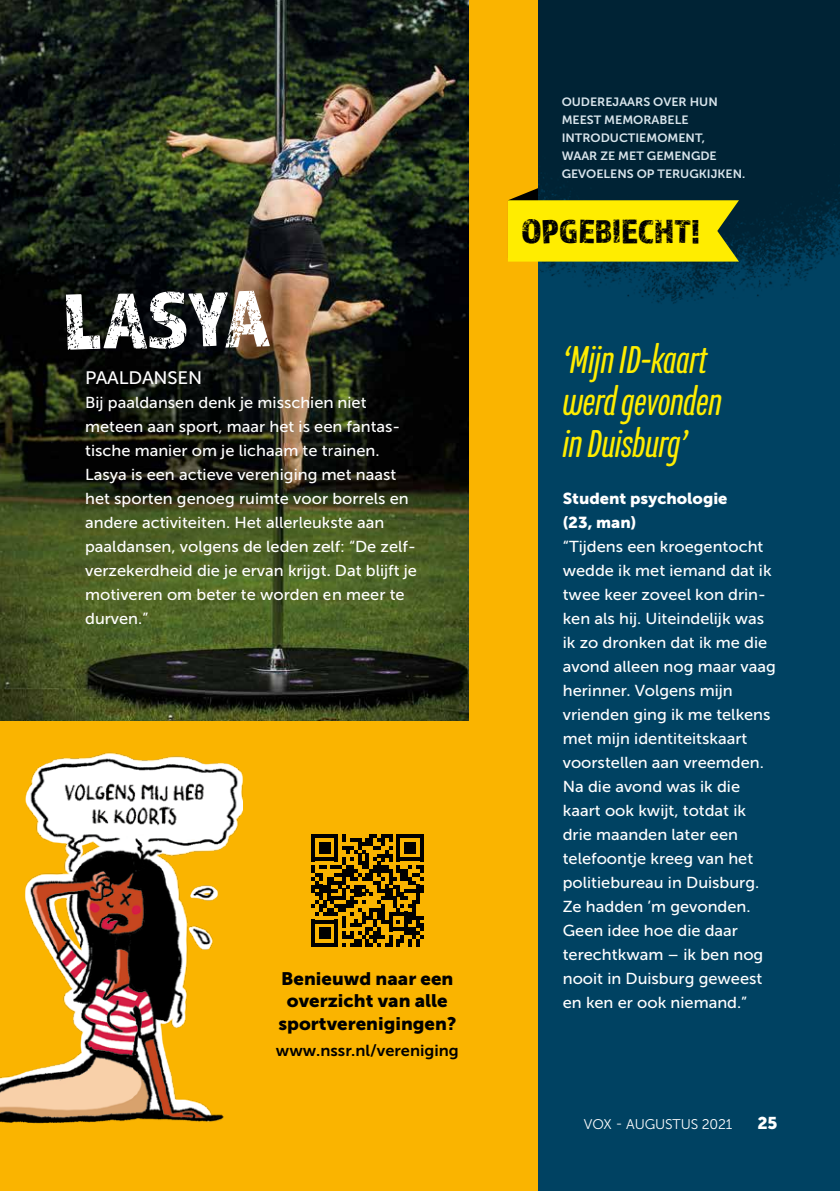
<style>
.page{position:relative;width:840px;height:1191px;background:#fff}
.page>*{position:absolute;margin:0;border:0;box-sizing:border-box;transform-origin:0 0}
.t1{font:82px "Almaq Rough";color:#fff}
.t2{font:italic 42px/42px "Program Nar OT";color:#ffed00}
.t3{font:34.6px "Almaq Rough";color:#000}
.t4{font:18px/22.2px "Museo Sans 900";color:#000;text-align:center;scale:1.04 1}
.t5{font:18px "Museo Sans 500";letter-spacing:-.01em;color:#fff;scale:1.04 1}
.t6{font:17px "Museo Sans 900";color:#fff}
.t7{font:15.8px/24px "Museo Sans 500";color:#fff;scale:1.04 1}
.t8{font:15.8px/24px "Museo Sans 900";color:#fff;scale:1.04 1}
.t9{font:15.8px "Museo Sans 700";color:#000;scale:1.04 1}
.t10{font:14px "Museo Sans 300";letter-spacing:-.01em;color:#fff}
.t11{font:12px/18px "Museo Sans 700";color:#d9e5ec;scale:1.04 1}
</style>
<div class="page">
<div style="left:0;top:0;width:538px;height:1191px;background:#fab400"></div>
<img style="left:0;top:0;width:467px;height:720px">
<img style="left:0;top:718px;width:243px;height:406px">
<div style="left:538px;top:0;width:301px;height:1191px;background:#004262"></div>
<img style="left:538px;top:0;width:301px;height:304px">
<svg style="left:508px;top:185px;width:230px;height:77px;background:#c6bf0b"></svg>
<svg style="left:311px;top:834px;width:112px;height:112px"></svg>
<h1 class="t1" style="left:63px;top:272px;width:207px;rotate:-1deg">LASYA</h1>
<p class="t5" style="left:85px;top:368px;width:114px">PAALDANSEN</p>
<p class="t7" style="left:85px;top:391px;width:320px">Bij paaldansen denk je misschien niet meteen aan sport, maar het is een fantas&shy;tische manier om je lichaam te trainen.<br>Lasya is een actieve vereniging met naast het sporten genoeg ruimte voor borrels en andere activiteiten. Het allerleukste aan paaldansen, volgens de leden zelf: “De zelf&shy;verzekerdheid die je ervan krijgt. Dat blijft je motiveren om beter te worden en meer te durven.”</p>
<p class="t4" style="left:278px;top:967px;width:172px">Benieuwd naar een overzicht van alle sportverenigingen?</p>
<p class="t9" style="left:276px;top:1042px;width:177px">www.nssr.nl/vereniging</p>
<p class="t11" style="left:561px;top:93px;width:178px">OUDEREJAARS OVER HUN<br>MEEST MEMORABELE<br>INTRODUCTIEMOMENT,<br>WAAR ZE MET GEMENGDE<br>GEVOELENS OP TERUGKIJKEN.</p>
<h3 class="t3" style="left:521px;top:211px;width:180px">OPGEBIECHT!</h3>
<h2 class="t2" style="left:562px;top:339px;width:160px">‘Mijn ID-kaart werd gevonden in Duisburg’</h2>
<p class="t8" style="left:562px;top:486px;width:160px">Student psychologie (23, man)</p>
<p class="t7" style="left:562px;top:535px;width:206px">“Tijdens een kroegentocht wedde ik met iemand dat ik twee keer zoveel kon drin&shy;ken als hij. Uiteindelijk was ik zo dronken dat ik me die avond alleen nog maar vaag herinner. Volgens mijn vrienden ging ik me telkens met mijn identiteitskaart voorstellen aan vreemden.<br>Na die avond was ik die kaart ook kwijt, totdat ik drie maanden later een telefoontje kreeg van het politiebureau in Duisburg.<br>Ze hadden ’m gevonden.<br>Geen idee hoe die daar terechtkwam – ik ben nog nooit in Duisburg geweest en ken er ook niemand.”</p>
<p class="t10" style="left:583px;top:1116px;width:150px">VOX - AUGUSTUS 2021</p>
<p class="t6" style="left:757px;top:1113px;width:21px">25</p>
</div>
